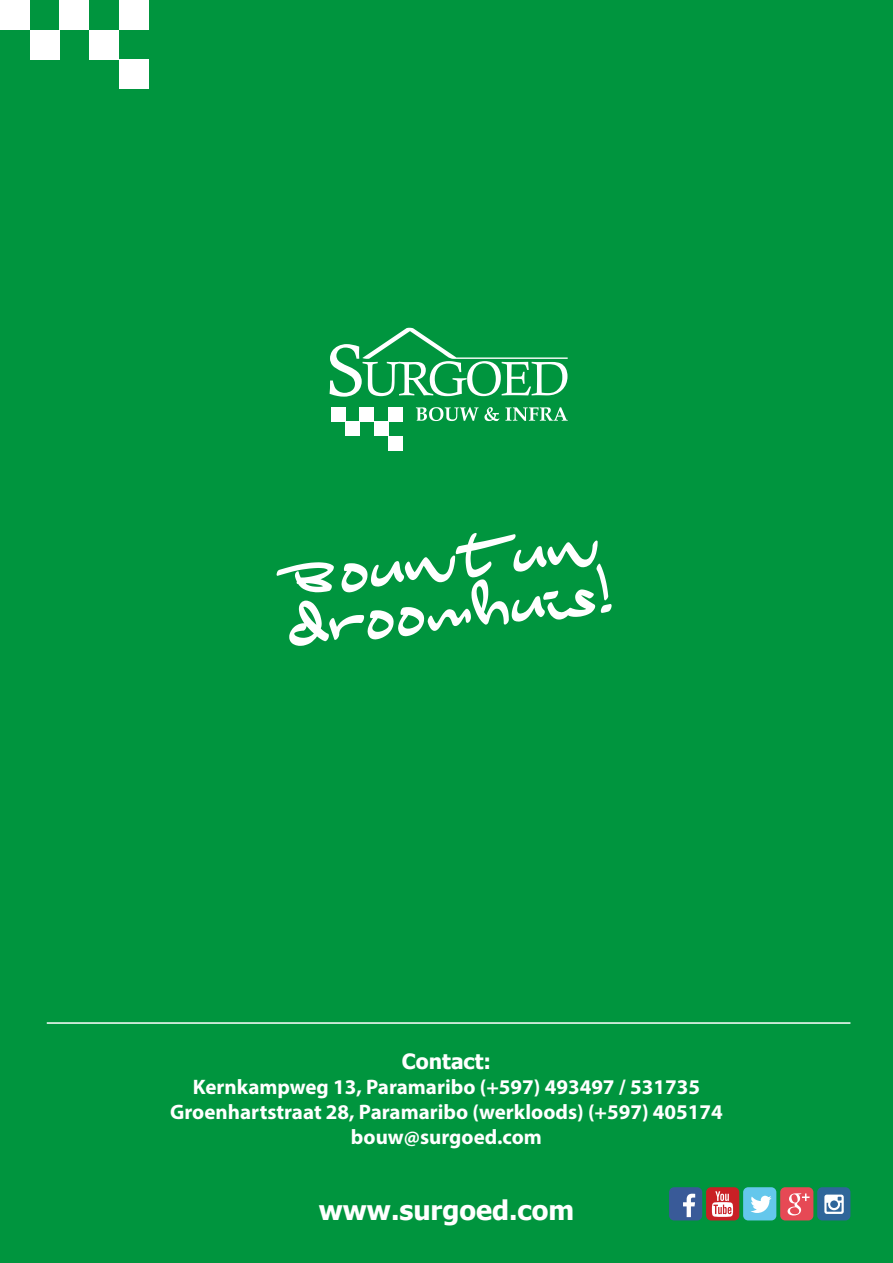
<style>
.page{position:relative;width:893px;height:1263px;background:#00953e}
.page>*{position:absolute;margin:0;border:0;box-sizing:border-box;transform-origin:0 0}
.t1{font:54px/49.5px "City Birds";color:#fff}
.t2{font:700 27px "Tahoma";color:#fff}
.t3{font:700 21px/25.2px "Myriad Pro";color:#fff;text-align:center}
.t4{font:700 21px "Tahoma";color:#fff}
</style>
<div class="page">
<div style="left:0;top:0;width:30px;height:30px;background:#fff"></div>
<div style="left:30px;top:30px;width:30px;height:30px;background:#fff"></div>
<div style="left:89px;top:30px;width:30px;height:30px;background:#fff"></div>
<div style="left:119px;top:60px;width:30px;height:29px;background:#fff"></div>
<div style="left:60px;top:0;width:29px;height:30px;background:#fff"></div>
<div style="left:119px;top:0;width:30px;height:30px;background:#fff"></div>
<hr style="left:47px;top:1022px;width:803px;height:2px;background:#fff">
<svg style="left:330px;top:327px;width:238px;height:70px"></svg>
<div style="left:331px;top:407px;width:14px;height:14px;background:#fff"></div>
<div style="left:360px;top:407px;width:14px;height:14px;background:#fff"></div>
<div style="left:388px;top:407px;width:15px;height:14px;background:#fff"></div>
<div style="left:345px;top:421px;width:15px;height:15px;background:#fff"></div>
<div style="left:374px;top:421px;width:14px;height:15px;background:#fff"></div>
<div style="left:388px;top:436px;width:15px;height:14px;background:#fff"></div>
<svg style="left:416px;top:407px;width:83px;height:14px"></svg>
<svg style="left:505px;top:407px;width:63px;height:14px"></svg>
<div style="left:669px;top:1187px;width:33px;height:33px;background:#395a98;border-radius:5px"></div>
<svg style="left:683px;top:1194px;width:12px;height:23px"></svg>
<div style="left:706px;top:1187px;width:33px;height:33px;background:#c92025;border-radius:5px"></div>
<svg style="left:712px;top:1191px;width:21px;height:26px"></svg>
<div style="left:743px;top:1187px;width:33px;height:33px;background:#64c7ec;border-radius:5px"></div>
<svg style="left:750px;top:1196px;width:22px;height:17px"></svg>
<div style="left:780px;top:1187px;width:33px;height:33px;background:#e64955;border-radius:5px"></div>
<svg style="left:788px;top:1193px;width:21px;height:22px"></svg>
<div style="left:817px;top:1187px;width:33px;height:33px;background:#2f669a;border-radius:5px"></div>
<svg style="left:824px;top:1194px;width:20px;height:20px"></svg>
<h1 class="t1" style="left:279px;top:553px;width:333px;rotate:-6deg">Bouwt droomhuis!</h1>
<p class="t4" style="left:402px;top:1046px;width:91px">Contact:</p>
<p class="t3" style="left:170px;top:1073px;width:554px">Kernkampweg 13, Paramaribo )+597( 493497 / 531735<br>Groenhartstraat 28, Paramaribo (werkloods )( +597( 405174 bouw@surgoed.com</p>
<p class="t2" style="left:319px;top:1192px;width:257px">www.surgoed.com</p>
</div>
